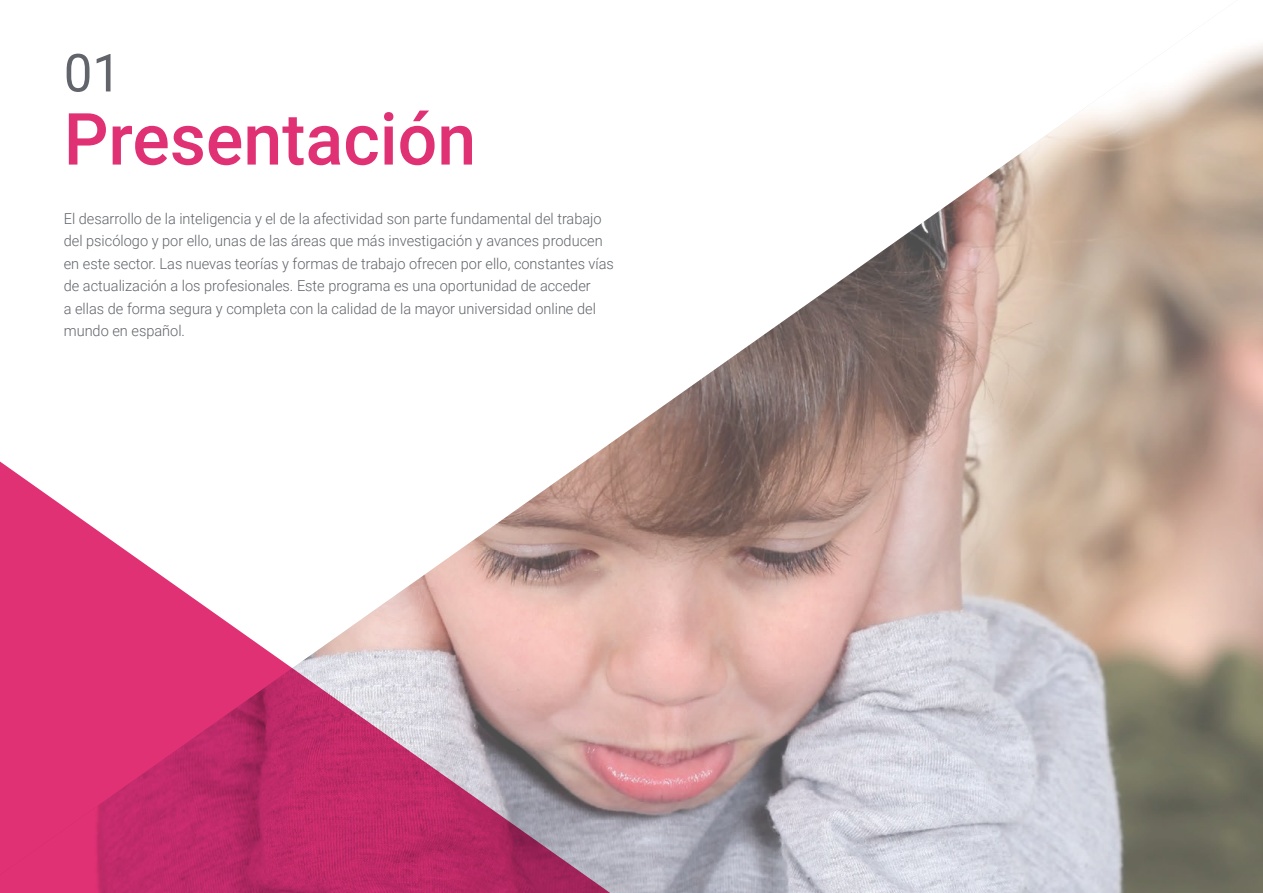
<style>
.page{position:relative;width:1263px;height:893px;background:#fff}
.page>*{position:absolute;margin:0;border:0;box-sizing:border-box;transform-origin:0 0}
.t1{font:500 72px "Roboto";color:#df3174}
.t2{font:52.5px "Roboto";color:#61646a}
.t3{font:300 15px/22.5px "Roboto";color:#61646a}
</style>
<div class="page">
<img style="left:607px;top:44px;width:656px;height:849px">
<svg style="left:0;top:446px;width:640px;height:447px"></svg>
<h2 class="t2" style="left:64px;top:36px;width:59px">01</h2>
<h1 class="t1" style="left:64px;top:89px;width:414px">Presentación</h1>
<p class="t3" style="left:64px;top:207px;width:552px">El desarrollo de la inteligencia y el de la afectividad son parte fundamental del trabajo del psicólogo y por ello, unas de las áreas que más investigación y avances producen en este sector. Las nuevas teorías y formas de trabajo ofrecen por ello, constantes vías de actualización a los profesionales. Este programa es una oportunidad de acceder<br>a ellas de forma segura y completa con la calidad de la mayor universidad online del mundo en español.</p>
</div>
